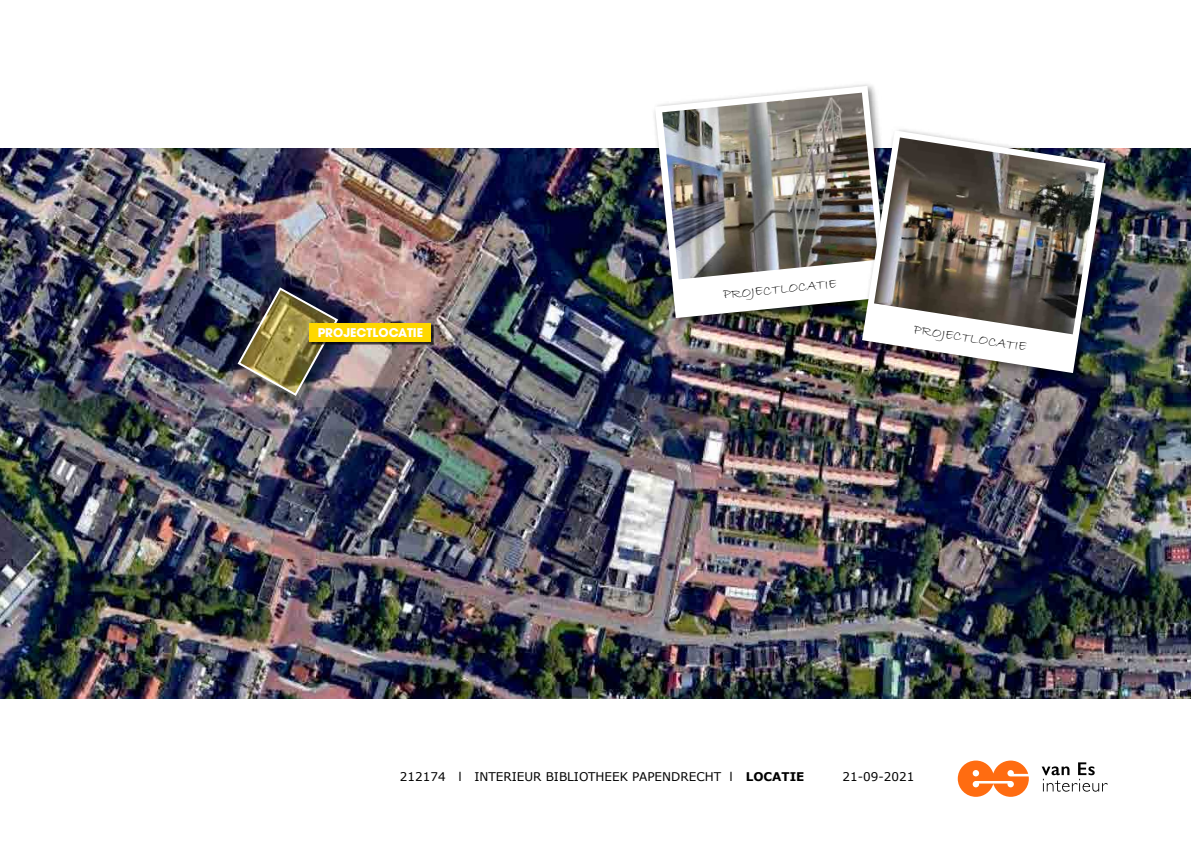
<style>
.page{position:relative;width:1191px;height:842px;background:#fff}
.page>*{position:absolute;margin:0;border:0;box-sizing:border-box;transform-origin:0 0}
.t1{font:14px "Bradley Hand ITC";color:#000}
.t2{font:12px "Verdana";color:#000}
.t3{font:700 12px "Avant Garde LT";color:#fff}
.s1{font-weight:700}
</style>
<div class="page">
<img style="left:0;top:148px;width:1191px;height:550px">
<img style="left:222px;top:271px;width:131px;height:141px">
<img style="left:236px;top:286px;width:103px;height:111px">
<div style="left:310px;top:324px;width:124px;height:21px;background:#000;opacity:.75"></div>
<div style="left:310px;top:323px;width:121px;height:19px;background:#ffd800"></div>
<div style="left:651px;top:82px;width:247px;height:246px;background:#000;opacity:.5"></div>
<img style="left:655px;top:86px;width:233px;height:232px">
<img style="left:662px;top:93px;width:216px;height:186px">
<div style="left:858px;top:126px;width:257px;height:257px;background:#000;opacity:.5"></div>
<img style="left:862px;top:130px;width:243px;height:243px">
<img style="left:874px;top:137px;width:224px;height:197px">
<svg style="left:1041px;top:762px;width:66px;height:30px"></svg>
<svg style="left:957px;top:760px;width:71px;height:37px"></svg>
<p class="t3" style="left:318px;top:324px;width:107px">PROJECTLOCATIE</p>
<p class="t1" style="left:722px;top:286px;width:115px;rotate:-6deg">PROJECTLOCATIE</p>
<p class="t1" style="left:915px;top:320px;width:115px;rotate:9deg">PROJECTLOCATIE</p>
<p class="t2" style="left:400px;top:769px;width:406px">212174 l INTERIEUR BIBLIOTHEEK PAPENDRECHT l <span class="s1">LOCATIE</span></p>
<p class="t2" style="left:842px;top:769px;width:73px">21-09-2021</p>
</div>
